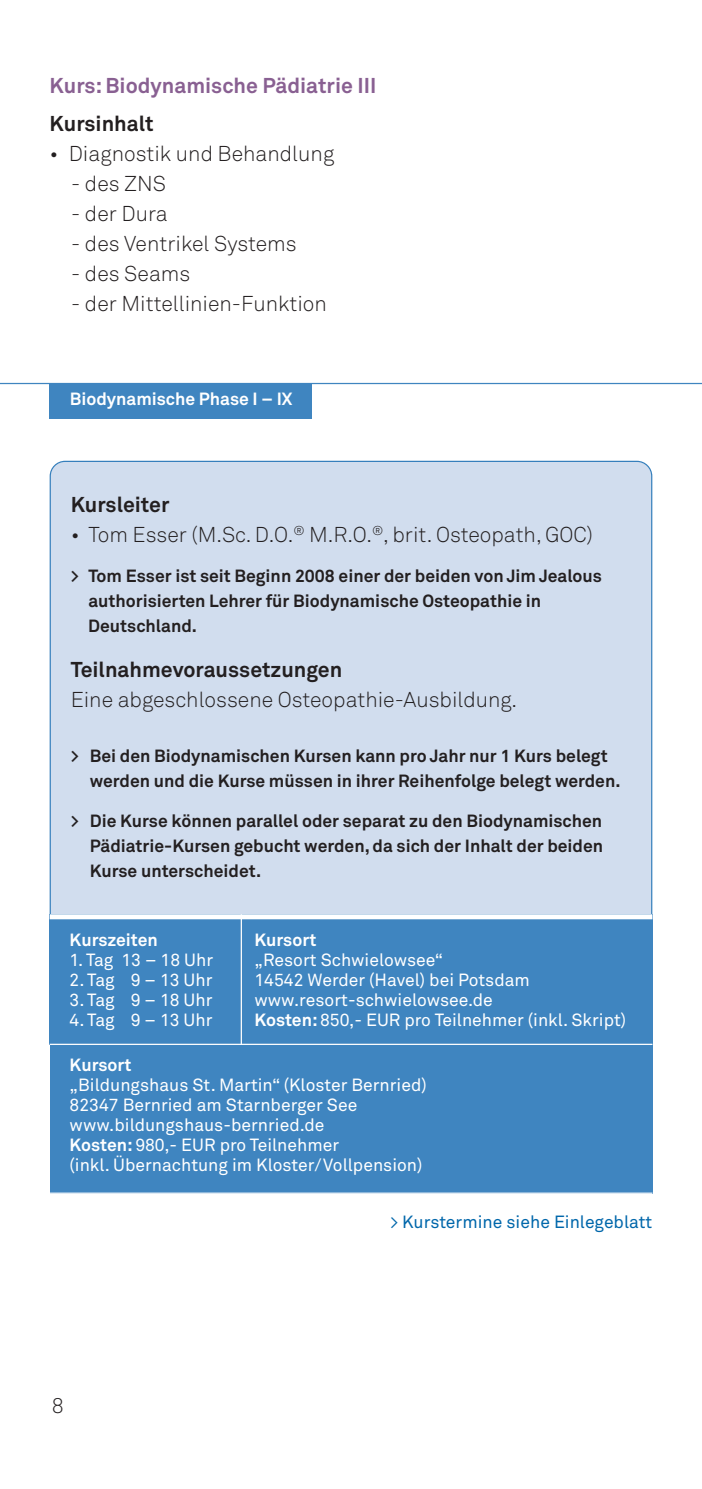
<style>
.page{position:relative;width:702px;height:1489px;background:#fff}
.page>*{position:absolute;margin:0;border:0;box-sizing:border-box;transform-origin:0 0}
.t1{font:21.25px "Akkurat Light Pro";color:#231f20}
.t2{font:700 21.25px "Akkurat Pro";color:#231f20}
.t3{font:700 21.25px "Akkurat Pro";color:#896092}
.t4{font:700 17.5px/25px "Akkurat Pro";color:#231f20}
.t5{font:17.5px/20px "Akkurat Pro";color:#fff}
.t6{font:700 17.5px "Akkurat Pro";color:#fff}
.t7{font:17.5px "Akkurat Pro";color:#0067ab}
.s1{font-weight:700}
</style>
<div class="page">
<div style="left:51px;top:462px;width:600px;height:493px;background:#d1ddee;border-radius:14px"></div>
<div style="left:50px;top:383px;width:262px;height:36px;background:#3f85c0"></div>
<div style="left:50px;top:914px;width:191px;height:130px;background:#3f85c0"></div>
<div style="left:241px;top:914px;width:411px;height:130px;background:#3f85c0"></div>
<div style="left:50px;top:1044px;width:602px;height:149px;background:#3f85c0"></div>
<hr style="left:241px;top:914px;width:1px;height:130px;background:#fff">
<div style="left:50px;top:914px;width:602px;height:5px;background:#fff"></div>
<hr style="left:50px;top:1043px;width:602px;height:1px;background:#fff">
<hr style="left:50px;top:1192px;width:602px;height:1px;background:#fff">
<hr style="left:0;top:383px;width:702px;height:1px;background:#3f85c0">
<p class="t3" style="left:50px;top:78px;width:328px">Kurs:Biodynamische Pädiatrie III</p>
<p class="t2" style="left:50px;top:116px;width:106px">Kursinhalt</p>
<p class="t1" style="left:50px;top:146px;width:286px">• Diagnostik und Behandlung</p>
<p class="t1" style="left:71px;top:176px;width:96px">- des ZNS</p>
<p class="t1" style="left:71px;top:206px;width:98px">- der Dura</p>
<p class="t1" style="left:71px;top:236px;width:227px">- des Ventrikel Systems</p>
<p class="t1" style="left:71px;top:266px;width:121px">- des Seams</p>
<p class="t1" style="left:71px;top:296px;width:257px">- der Mittellinien-Funktion</p>
<p class="t6" style="left:70px;top:393px;width:224px">Biodynamische Phase I – IX</p>
<p class="t2" style="left:71px;top:496px;width:100px">Kursleiter</p>
<p class="t1" style="left:71px;top:526px;width:524px">• Tom Esser (M.Sc. D.O.<sup>®</sup> M.R.O.<sup>®</sup>, brit. Osteopath, GOC)</p>
<p class="t4" style="left:88px;top:564px;width:515px;text-indent:-17px">&gt; Tom Esser ist seit Beginn 2008 einer der beiden von Jim Jealous authorisierten Lehrer für Biodynamische Osteopathie in<br>Deutschland.</p>
<p class="t2" style="left:71px;top:661px;width:273px">Teilnahmevoraussetzungen</p>
<p class="t1" style="left:71px;top:691px;width:448px">Eine abgeschlossene Osteopathie-Ausbildung.</p>
<p class="t4" style="left:90px;top:744px;width:532px;text-indent:-19px">&gt; Bei den Biodynamischen Kursen kann pro Jahr nur 1 Kurs belegt werden und die Kurse müssen in ihrer Reihenfolge belegt werden.</p>
<p class="t4" style="left:90px;top:809px;width:515px;text-align:justify;text-indent:-19px">&gt; Die Kurse können parallel oder separat zu den Biodynamischen Pädiatrie-Kursen gebucht werden, da sich der Inhalt der beiden Kurse unterscheidet.</p>
<p class="t6" style="left:70px;top:933px;width:90px">Kurszeiten</p>
<p class="t5" style="left:70px;top:951px;width:145px">1. Tag 13 – 18 Uhr</p>
<p class="t5" style="left:70px;top:971px;width:144px">2. Tag 9 – 13 Uhr</p>
<p class="t5" style="left:70px;top:991px;width:144px">3. Tag 9 – 18 Uhr</p>
<p class="t5" style="left:70px;top:1011px;width:144px">4. Tag 9 – 13 Uhr</p>
<p class="t6" style="left:254px;top:933px;width:63px">Kursort</p>
<p class="t5" style="left:254px;top:951px;width:373px">„Resort Schwielowsee“<br>14542 Werder (Havel) bei Potsdam www.resort-schwielowsee.de<br><span class="s1">Kosten:</span> 850,- EUR pro Teilnehmer (inkl. Skript)</p>
<p class="t6" style="left:70px;top:1058px;width:63px">Kursort</p>
<p class="t5" style="left:70px;top:1076px;width:358px">„Bildungshaus St. Martin“ (Kloster Bernried)<br>82347 Bernried am Starnberger See www.bildungshaus-bernried.de<br><span class="s1">Kosten:</span> 980,- EUR pro Teilnehmer<br>(inkl. Übernachtung im Kloster/Vollpension)</p>
<p class="t7" style="left:390px;top:1214px;width:264px">&gt; Kurstermine siehe Einlegeblatt</p>
<p class="t1" style="left:52px;top:1398px;width:14px">8</p>
</div>
